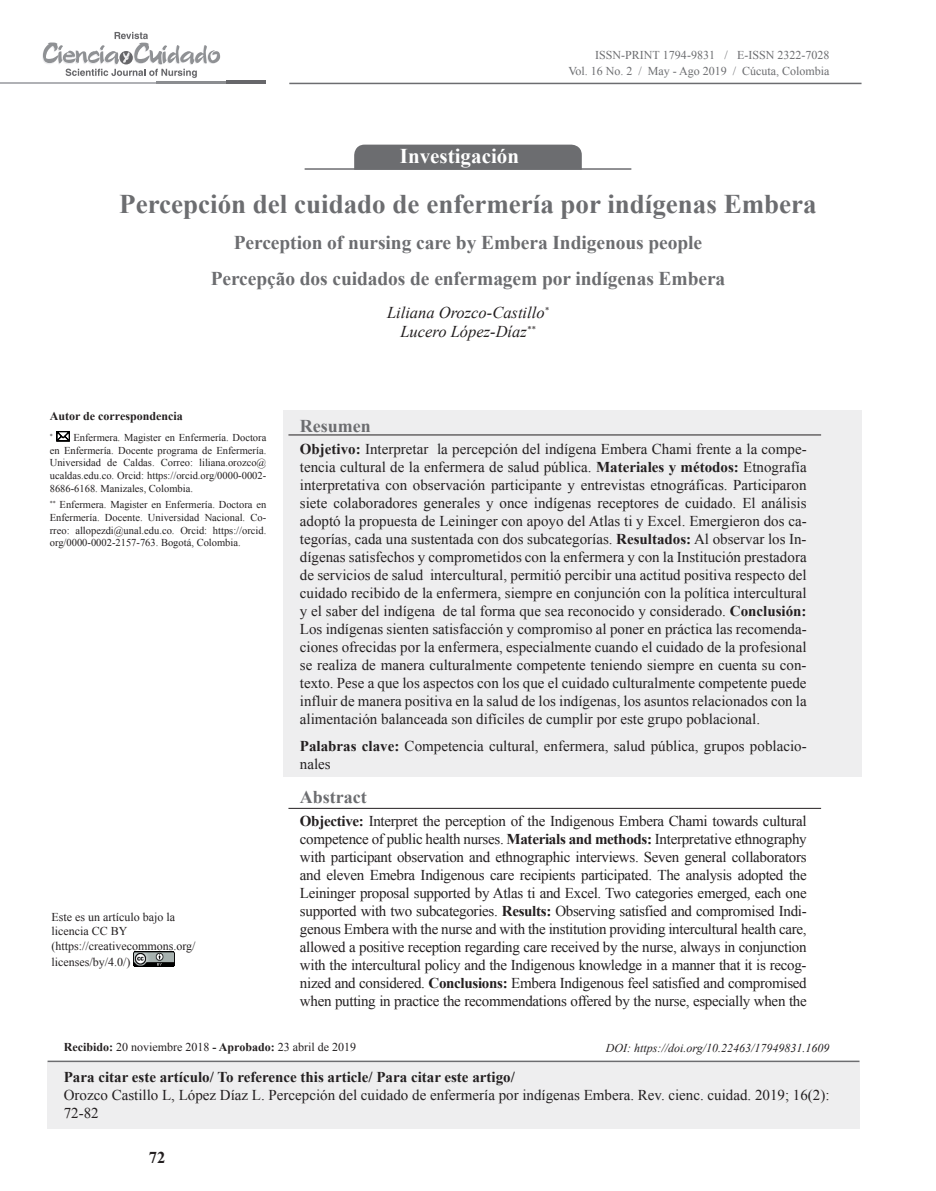
<style>
.page{position:relative;width:936px;height:1191px;background:#fff}
.page>*{position:absolute;margin:0;border:0;box-sizing:border-box;transform-origin:0 0}
.t1{font:700 27px "Times New Roman";color:#6c6d70}
.t2{font:700 21px "Times New Roman";color:#fff}
.t3{font:700 19.5px/36.2px "Times New Roman";letter-spacing:-.005em;color:#6c6d70;text-align:center}
.t4{font:700 18px "Times New Roman";color:#6c6d70}
.t5{font:italic 16.5px/19.8px "Times New Roman";color:#231f20;text-align:center}
.t6{font:700 16.5px "Times New Roman";color:#231f20}
.t7{font:15px/18px "Times New Roman";color:#231f20;text-align:justify}
.t8{font:700 15px "Times New Roman";color:#231f20}
.t9{font:12px/14.4px "Times New Roman";color:#231f20}
.t10{font:12px/16.5px "Times New Roman";color:#6c6d70;text-align:right}
.t11{font:italic 12px "Times New Roman";color:#231f20}
.t12{font:700 12px "Times New Roman";color:#231f20}
.t13{font:10.5px/12.6px "Times New Roman";color:#231f20;text-align:justify}
.s1{font-weight:700}
</style>
<div class="page">
<div style="left:47px;top:1062px;width:812px;height:66px;background:#eeeeef"></div>
<hr style="left:48px;top:1060px;width:811px;height:2px;background:#6c6d70">
<div style="left:354px;top:145px;width:227px;height:23px;background:#6c6d70"></div>
<hr style="left:304px;top:168px;width:327px;height:2px;background:#6c6d70">
<hr style="left:289px;top:83px;width:572px;height:1px;background:#6c6d70">
<hr style="left:0;top:83px;width:157px;height:1px;background:#b0b1b5">
<hr style="left:157px;top:82px;width:70px;height:2px;background:#8b8d90">
<hr style="left:227px;top:80px;width:39px;height:4px;background:#67676a">
<svg style="left:42px;top:32px;width:178px;height:46px"></svg>
<img style="left:133px;top:952px;width:41px;height:14px">
<div style="left:283px;top:410px;width:578px;height:367px;background:#eeeeef"></div>
<hr style="left:288px;top:435px;width:533px;height:1px;background:#231f20">
<hr style="left:288px;top:808px;width:533px;height:1px;background:#231f20">
<svg style="left:57px;top:431px;width:13px;height:10px"></svg>
<h2 class="t2" style="left:400px;top:142px;width:121px">Investigación</h2>
<p class="t10" style="left:568px;top:46px;width:263px">ISSN-PRINT 1794-9831 / E-ISSN 2322-7028<br>Vol. 16 No. 2 / May - Ago 2019 / Cúcuta, Colombia</p>
<h1 class="t1" style="left:119px;top:185px;width:699px">Percepción del cuidado de enfermería por indígenas Embera</h1>
<h3 class="t3" style="left:211px;top:224px;width:516px">Perception of nursing care by Embera Indigenous people<br>Percepção dos cuidados de enfermagem por indígenas Embera</h3>
<p class="t5" style="left:387px;top:302px;width:163px">Liliana orozco-Castillo<sup>*<br></sup>Lucero López-Díaz<sup>**</sup></p>
<p class="t12" style="left:50px;top:408px;width:134px">Autor de correspondencia</p>
<p class="t13" style="left:50px;top:431px;width:218px"><sup>*</sup> Enfermera. Magister en Enfermería. Doctora en Enfermería. Docente programa de Enfermería.<br>Universidad de Caldas. Correo: liliana.orozco@ ucaldas.edu.co. Orcid: https://orcid.org/0000-0002- 8686-6168. Manizales, Colombia.</p>
<p class="t13" style="left:50px;top:498px;width:218px"><sup>**</sup> Enfermera. Magister en Enfermería. Doctora en Enfermería. Docente. Universidad Nacional. Co&shy;rreo: allopezdi@unal.edu.co. Orcid: https://orcid. org/0000-0002-2157-763. Bogotá, Colombia.</p>
<p class="t9" style="left:51px;top:909px;width:146px">Este es un artículo bajo la licencia CC BY (https://creativecommons.org/</p>
<p class="t9" style="left:51px;top:955px;width:80px">licenses/by/4.0/)</p>
<p class="t4" style="left:300px;top:413px;width:72px">Resumen</p>
<p class="t7" style="left:300px;top:440px;width:508px"><span class="s1">Objetivo:</span> Interpretar la percepción del indígena Embera Chami frente a la compe&shy;tencia cultural de la enfermera de salud pública. <span class="s1">Materiales y métodos:</span> Etnografía interpretativa con observación participante y entrevistas etnográficas. Participaron siete colaboradores generales y once indígenas receptores de cuidado. El análisis adoptó la propuesta de Leininger con apoyo del Atlas ti y Excel. Emergieron dos ca&shy;tegorías, cada una sustentada con dos subcategorías. <span class="s1">Resultados:</span> Al observar los In&shy;dígenas satisfechos y comprometidos con la enfermera y con la Institución prestadora de servicios de salud intercultural, permitió percibir una actitud positiva respecto del cuidado recibido de la enfermera, siempre en conjunción con la política intercultural y el saber del indígena de tal forma que sea reconocido y considerado. <span class="s1">Conclusión:<br></span>Los indígenas sienten satisfacción y compromiso al poner en práctica las recomenda&shy;ciones ofrecidas por la enfermera, especialmente cuando el cuidado de la profesional se realiza de manera culturalmente competente teniendo siempre en cuenta su con&shy;texto. Pese a que los aspectos con los que el cuidado culturalmente competente puede influir de manera positiva en la salud de los indígenas, los asuntos relacionados con la alimentación balanceada son difíciles de cumplir por este grupo poblacional.</p>
<p class="t7" style="left:300px;top:736px;width:508px"><span class="s1">Palabras clave:</span> Competencia cultural, enfermera, salud pública, grupos poblacio&shy;nales</p>
<p class="t4" style="left:300px;top:785px;width:68px">Abstract</p>
<p class="t7" style="left:300px;top:811px;width:508px"><span class="s1">Objective:</span> Interpret the perception of the Indigenous Embera Chami towards cultural competence of public health nurses. <span class="s1">Materials and methods:</span> Interpretative ethnography with participant observation and ethnographic interviews. Seven general collaborators and eleven Emebra Indigenous care recipients participated. The analysis adopted the Leininger proposal supported by Atlas ti and Excel. Two categories emerged, each one supported with two subcategories. <span class="s1">Results:</span> Observing satisfied and compromised Indi&shy;genous Embera with the nurse and with the institution providing intercultural health care, allowed a positive reception regarding care received by the nurse, always in conjunction with the intercultural policy and the Indigenous knowledge in a manner that it is recog&shy;nized and considered. <span class="s1">Conclusions:</span> Embera Indigenous feel satisfied and compromised when putting in practice the recommendations offered by the nurse, especially when the</p>
<p class="t9" style="left:64px;top:1040px;width:294px"><span class="s1">Recibido:</span> 20 noviembre 2018 <span class="s1">- Aprobado:</span> 23 abril de 2019</p>
<p class="t8" style="left:64px;top:1066px;width:452px">Para citar este artículo/ To reference this article/ Para citar este artigo/</p>
<p class="t7" style="left:64px;top:1085px;width:767px">Orozco Castillo L, López Díaz L. Percepción del cuidado de enfermería por indígenas Embera. Rev. cienc. cuidad. 2019; 16(2):<br>72-82</p>
<p class="t11" style="left:606px;top:1039px;width:225px">Doi: https://doi.org/10.22463/17949831.1609</p>
<p class="t6" style="left:149px;top:1146px;width:18px">72</p>
</div>
